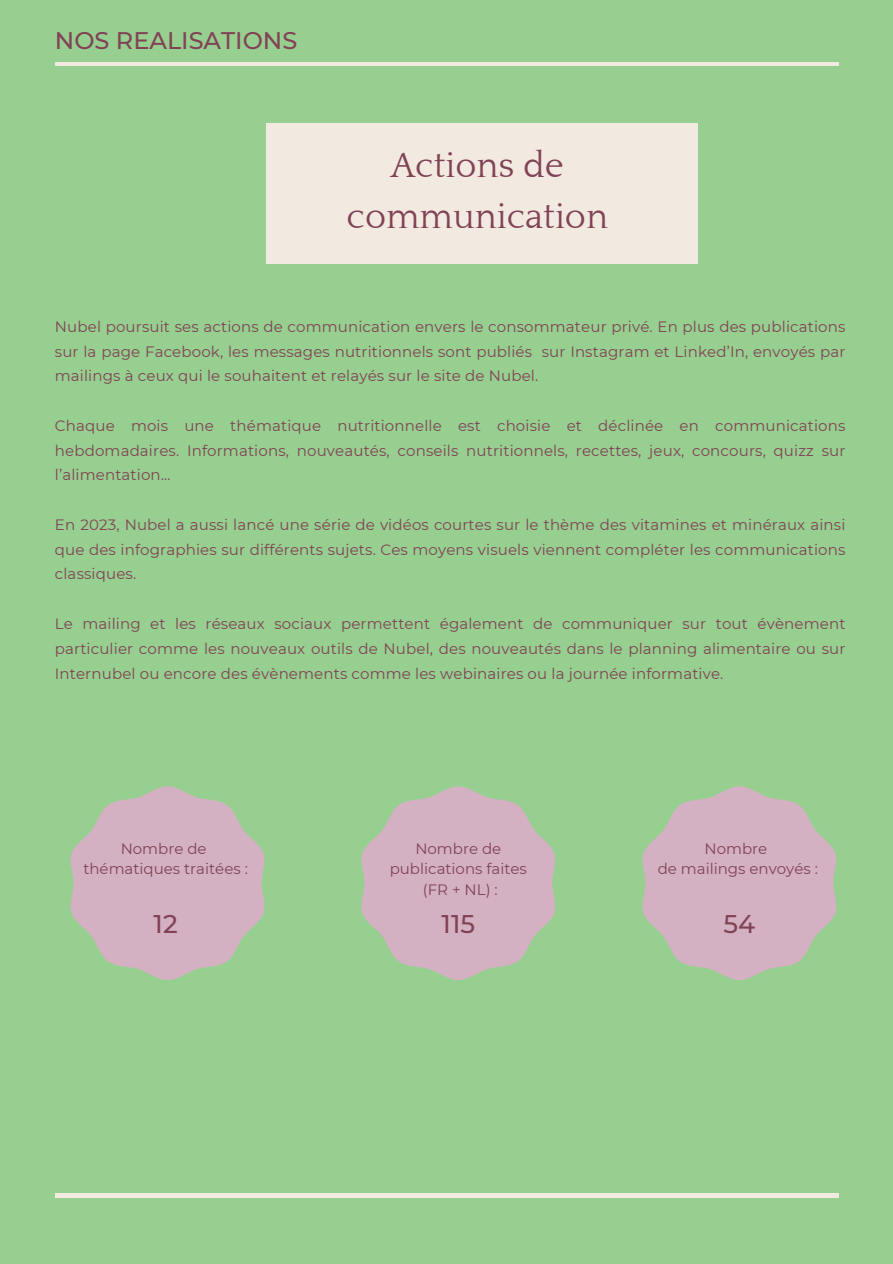
<style>
.page{position:relative;width:893px;height:1264px;background:#fff}
.page>*{position:absolute;margin:0;border:0;box-sizing:border-box;transform-origin:0 0}
.t1{font:36.15px/50.7px "Quattrocento";color:#814256;text-align:center}
.t2{font:500 25.5px "Montserrat";color:#814256}
.t3{font:500 24px "Montserrat";color:#814256}
.t4{font:15px/24.8px "Montserrat";letter-spacing:.01em;color:#814256;text-align:justify}
</style>
<div class="page">
<div style="left:0;top:0;width:892px;height:1263px;background:#96cf8f"></div>
<hr style="left:55px;top:62px;width:783px;height:4px;background:#f2e9e1">
<div style="left:266px;top:123px;width:431px;height:140px;background:#f2e9e1"></div>
<hr style="left:55px;top:1193px;width:783px;height:4px;background:#f2e9e1">
<svg style="left:70px;top:786px;width:195px;height:194px"></svg>
<svg style="left:361px;top:786px;width:194px;height:194px"></svg>
<svg style="left:642px;top:786px;width:194px;height:194px"></svg>
<p class="t3" style="left:55px;top:26px;width:244px">NOS REALISATIONS</p>
<p class="t1" style="left:346px;top:141px;width:263px">Actions de communication</p>
<h2 class="t4" style="left:55px;top:314px;width:792px">Nubel poursuit ses actions de communication envers le consommateur privé. En plus des publications sur la page Facebook, les messages nutritionnels sont publiés sur Instagram et Linked’In, envoyés par mailings à ceux qui le souhaitent et relayés sur le site de Nubel.</h2>
<p class="t4" style="left:55px;top:413px;width:792px">Chaque mois une thématique nutritionnelle est choisie et déclinée en communications hebdomadaires. Informations, nouveautés, conseils nutritionnels, recettes, jeux, concours, quizz sur l’alimentation…</p>
<p class="t4" style="left:55px;top:512px;width:792px">En 2023, Nubel a aussi lancé une série de vidéos courtes sur le thème des vitamines et minéraux ainsi que des infographies sur différents sujets. Ces moyens visuels viennent compléter les communications classiques.</p>
<h1 class="t4" style="left:55px;top:611px;width:792px">Le mailing et les réseaux sociaux permettent également de communiquer sur tout évènement particulier comme les nouveaux outils de Nubel, des nouveautés dans le planning alimentaire ou sur Internubel ou encore des évènements comme les webinaires ou la journée informative.</h1>
<p class="t4" style="left:121px;top:836px;width:87px">Nombre de</p>
<p class="t4" style="left:83px;top:856px;width:166px">thématiques traitées :</p>
<p class="t4" style="left:415px;top:836px;width:87px">Nombre de</p>
<p class="t4" style="left:389px;top:856px;width:139px">publications faites</p>
<p class="t4" style="left:423px;top:877px;width:76px">(FR + NL) :</p>
<p class="t4" style="left:704px;top:836px;width:64px">Nombre</p>
<p class="t4" style="left:657px;top:856px;width:162px">de mailings envoyés :</p>
<p class="t2" style="left:153px;top:908px;width:26px">12</p>
<p class="t2" style="left:441px;top:908px;width:35px">115</p>
<h3 class="t2" style="left:723px;top:908px;width:33px">54</h3>
</div>
